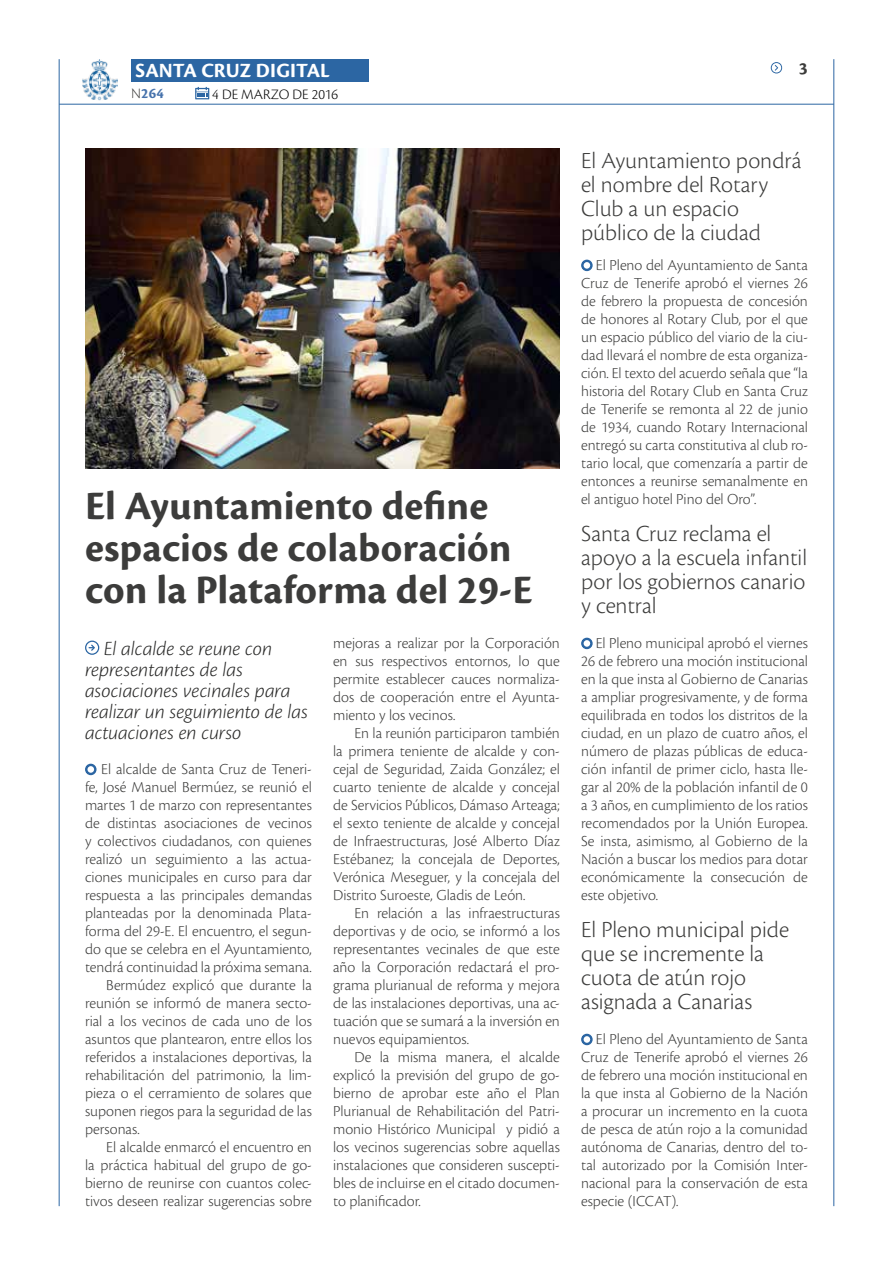
<style>
.page{position:relative;width:893px;height:1263px;background:#fff}
.page>*{position:absolute;margin:0;border:0;box-sizing:border-box;transform-origin:0 0}
.t1{font:700 42px/42px "Cronos Pro";letter-spacing:.005em;color:#3c3c3b}
.t2{font:300 24px/24px "Cronos Pro";color:#3c3c3b}
.t3{font:italic 300 21px/21px "Cronos Pro";letter-spacing:-.005em;color:#282827}
.t4{font:700 21px "Cronos Pro";letter-spacing:.005em;color:#fff}
.t5{font:700 18px "Cronos Pro";color:#3c3c3b}
.t6{font:300 15.9px/18px "Cronos Pro";color:#3c3c3b;text-align:justify}
.t7{font:300 15px "Cronos Pro";color:#000}
.t8{font:700 15px "Cronos Pro";color:#4672ac}
.s1{font-weight:300;color:#3c3c3b}
</style>
<div class="page">
<hr style="left:59px;top:104px;width:775px;height:1px;background:#2c66a3">
<div style="left:131px;top:59px;width:238px;height:23px;background:#2c66a3"></div>
<svg style="left:195px;top:87px;width:14px;height:12px"></svg>
<img style="left:82px;top:59px;width:36px;height:42px">
<hr style="left:59px;top:59px;width:1px;height:1147px;background:#2c66a3">
<hr style="left:833px;top:59px;width:1px;height:1147px;background:#2c66a3">
<svg style="left:771px;top:62px;width:12px;height:11px"></svg>
<svg style="left:85px;top:763px;width:12px;height:13px"></svg>
<svg style="left:85px;top:640px;width:14px;height:15px"></svg>
<svg style="left:581px;top:259px;width:12px;height:13px"></svg>
<svg style="left:581px;top:637px;width:12px;height:13px"></svg>
<svg style="left:581px;top:1033px;width:12px;height:13px"></svg>
<img style="left:85px;top:149px;width:475px;height:319px">
<h3 class="t4" style="left:136px;top:59px;width:196px">SANTA CRUZ DIGITAL</h3>
<p class="t8" style="left:131px;top:85px;width:34px"><span class="s1">N</span>264</p>
<p class="t7" style="left:212px;top:86px;width:127px">4 DE MARZO DE 2016</p>
<h1 class="t1" style="left:85px;top:485px;width:449px">El Ayuntamiento define espacios de colaboración con la Plataforma del 29-E</h1>
<h3 class="t3" style="left:85px;top:638px;width:224px;text-indent:19px">El alcalde se reune con representantes de las asociaciones vecinales para realizar un seguimiento de las actuaciones en curso</h3>
<p class="t6" style="left:333px;top:634px;width:228px">mejoras a realizar por la Corporación en sus respectivos entornos, lo que permite establecer cauces normaliza&shy;dos de cooperación entre el Ayunta&shy;miento y los vecinos.</p>
<p class="t6" style="left:333px;top:724px;width:228px;text-indent:21px">En la reunión participaron también la primera teniente de alcalde y con&shy;cejal de Seguridad, Zaida González; el cuarto teniente de alcalde y concejal de Servicios Públicos, Dámaso Arteaga; el sexto teniente de alcalde y concejal de Infraestructuras, José Alberto Díaz Estébanez; la concejala de Deportes, Verónica Meseguer, y la concejala del Distrito Suroeste, Gladis de León.</p>
<p class="t6" style="left:333px;top:904px;width:228px;text-indent:21px">En relación a las infraestructuras deportivas y de ocio, se informó a los representantes vecinales de que este año la Corporación redactará el pro&shy;grama plurianual de reforma y mejora de las instalaciones deportivas, una ac&shy;tuación que se sumará a la inversión en nuevos equipamientos.</p>
<p class="t6" style="left:333px;top:1048px;width:228px;text-indent:21px">De la misma manera, el alcalde explicó la previsión del grupo de go&shy;bierno de aprobar este año el Plan Plurianual de Rehabilitación del Patri&shy;monio Histórico Municipal y pidió a los vecinos sugerencias sobre aquellas instalaciones que consideren suscepti&shy;bles de incluirse en el citado documen&shy;to planificador.</p>
<p class="t6" style="left:101px;top:760px;width:212px">El alcalde de Santa Cruz de Teneri-</p>
<p class="t6" style="left:85px;top:778px;width:228px">fe, José Manuel Bermúez, se reunió el</p>
<p class="t6" style="left:85px;top:796px;width:228px">martes 1 de marzo con representantes</p>
<p class="t6" style="left:85px;top:814px;width:228px">de distintas asociaciones de vecinos</p>
<p class="t6" style="left:85px;top:832px;width:228px">y colectivos ciudadanos, con quienes</p>
<p class="t6" style="left:85px;top:850px;width:228px">realizó un seguimiento a las actua-</p>
<p class="t6" style="left:85px;top:868px;width:228px">ciones municipales en curso para dar</p>
<p class="t6" style="left:85px;top:886px;width:228px">respuesta a las principales demandas</p>
<p class="t6" style="left:85px;top:904px;width:228px">planteadas por la denominada Plata-</p>
<p class="t6" style="left:85px;top:922px;width:228px">forma del 29-E. El encuentro, el segun-</p>
<p class="t6" style="left:85px;top:940px;width:228px">do que se celebra en el Ayuntamiento,</p>
<p class="t6" style="left:85px;top:958px;width:228px">tendrá continuidad la próxima semana.</p>
<p class="t6" style="left:106px;top:976px;width:207px">Bermúdez explicó que durante la</p>
<p class="t6" style="left:85px;top:994px;width:228px">reunión se informó de manera secto-</p>
<p class="t6" style="left:85px;top:1012px;width:228px">rial a los vecinos de cada uno de los</p>
<p class="t6" style="left:85px;top:1030px;width:228px">asuntos que plantearon, entre ellos los</p>
<p class="t6" style="left:85px;top:1048px;width:228px">referidos a instalaciones deportivas, la</p>
<p class="t6" style="left:85px;top:1066px;width:228px">rehabilitación del patrimonio, la lim-</p>
<p class="t6" style="left:85px;top:1084px;width:228px">pieza o el cerramiento de solares que</p>
<p class="t6" style="left:85px;top:1102px;width:228px">suponen riegos para la seguridad de las</p>
<p class="t6" style="left:85px;top:1120px;width:56px">personas.</p>
<p class="t6" style="left:106px;top:1138px;width:207px">El alcalde enmarcó el encuentro en</p>
<p class="t6" style="left:85px;top:1156px;width:228px">la práctica habitual del grupo de go-</p>
<p class="t6" style="left:85px;top:1174px;width:228px">bierno de reunirse con cuantos colec-</p>
<p class="t6" style="left:85px;top:1192px;width:228px">tivos deseen realizar sugerencias sobre</p>
<p class="t5" style="left:799px;top:58px;width:10px">3</p>
<h2 class="t2" style="left:581px;top:148px;width:222px">El Ayuntamiento pondrá el nombre del Rotary<br>Club a un espacio público de la ciudad</h2>
<p class="t6" style="left:581px;top:256px;width:228px;text-indent:15px">El Pleno del Ayuntamiento de Santa Cruz de Tenerife aprobó el viernes 26 de febrero la propuesta de concesión de honores al Rotary Club, por el que un espacio público del viario de la ciu&shy;dad llevará el nombre de esta organiza&shy;ción. El texto del acuerdo señala que “la historia del Rotary Club en Santa Cruz de Tenerife se remonta al 22 de junio de 1934, cuando Rotary Internacional entregó su carta constitutiva al club ro&shy;tario local, que comenzaría a partir de entonces a reunirse semanalmente en el antiguo hotel Pino del Oro”.</p>
<h2 class="t2" style="left:581px;top:521px;width:227px">Santa Cruz reclama el apoyo a la escuela infantil por los gobiernos canario y central</h2>
<p class="t6" style="left:581px;top:634px;width:228px;text-indent:15px">El Pleno municipal aprobó el viernes 26 de febrero una moción institucional en la que insta al Gobierno de Canarias a ampliar progresivamente, y de forma equilibrada en todos los distritos de la ciudad, en un plazo de cuatro años, el número de plazas públicas de educa&shy;ción infantil de primer ciclo, hasta lle&shy;gar al 20% de la población infantil de 0 a 3 años, en cumplimiento de los ratios recomendados por la Unión Europea.<br>Se insta, asimismo, al Gobierno de la Nación a buscar los medios para dotar económicamente la consecución de este objetivo.</p>
<h2 class="t2" style="left:581px;top:917px;width:209px">El Pleno municipal pide que se incremente la cuota de atún rojo asignada a Canarias</h2>
<p class="t6" style="left:581px;top:1030px;width:228px;text-indent:15px">El Pleno del Ayuntamiento de Santa Cruz de Tenerife aprobó el viernes 26 de febrero una moción institucional en la que insta al Gobierno de la Nación a procurar un incremento en la cuota de pesca de atún rojo a la comunidad autónoma de Canarias, dentro del to&shy;tal autorizado por la Comisión Inter&shy;nacional para la conservación de esta especie (ICCAT).</p>
</div>
